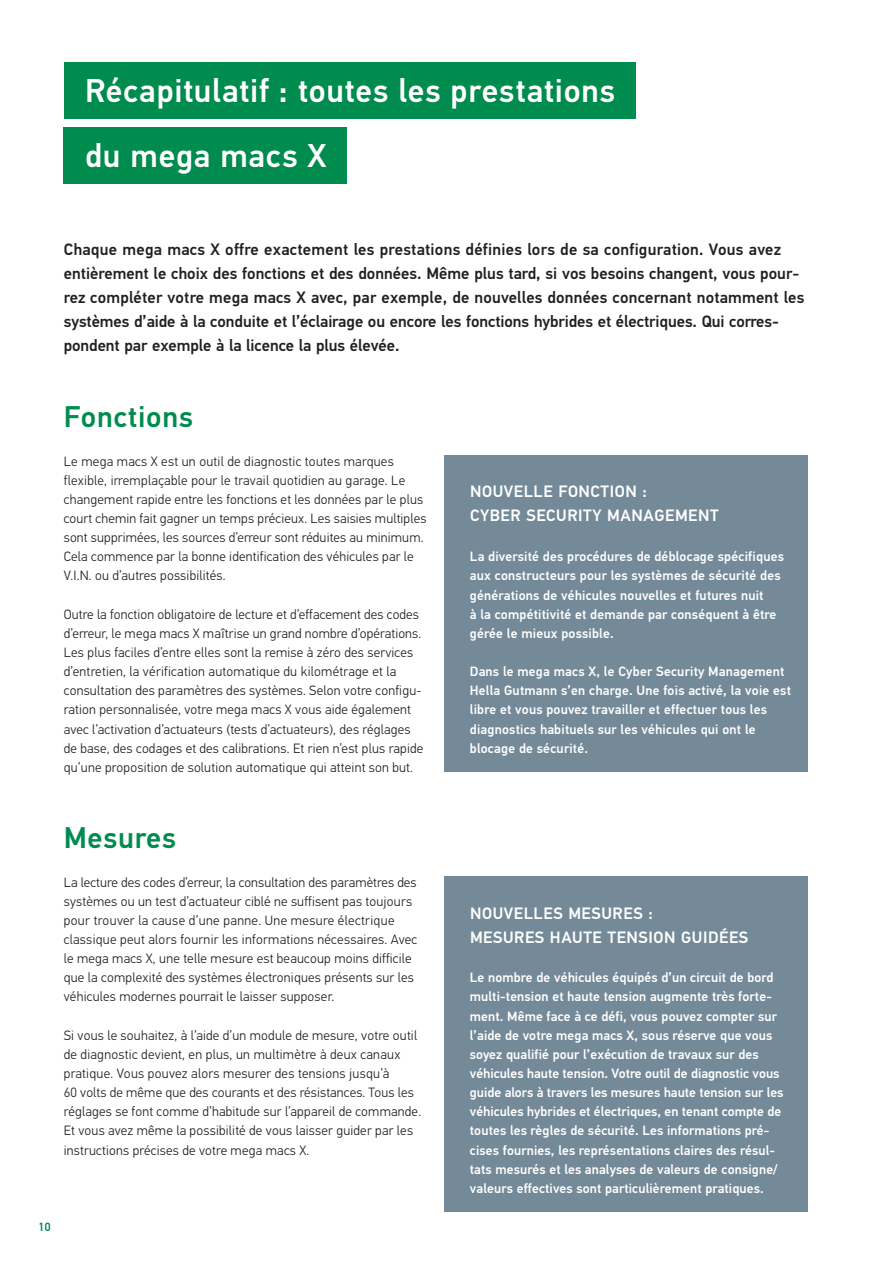
<style>
.page{position:relative;width:893px;height:1263px;background:#fff}
.page>*{position:absolute;margin:0;border:0;box-sizing:border-box;transform-origin:0 0}
.t1{font:500 33px/64.8px "Hella DIN Universal";letter-spacing:.02em;color:#fff}
.t2{font:500 30px "Hella DIN Universal";letter-spacing:.025em;color:#008c4e}
.t3{font:500 16.5px/24px "Hella DIN Universal";color:#231f20}
.t4{font:500 16.5px/24px "Hella DIN Universal";letter-spacing:.035em;color:#fff}
.t5{font:300 13.5px/19.2px "Hella DIN Universal";letter-spacing:.015em;color:#231f20}
.t6{font:500 13.5px/19.2px "Hella DIN Universal";letter-spacing:.01em;color:#fff}
.t7{font:500 12px "Hella DIN Universal";color:#008c4e}
</style>
<div class="page">
<div style="left:64px;top:62px;width:571px;height:57px;background:#008c4e"></div>
<div style="left:64px;top:127px;width:283px;height:56px;background:#008c4e"></div>
<div style="left:444px;top:876px;width:364px;height:336px;background:#748a98"></div>
<div style="left:444px;top:455px;width:364px;height:317px;background:#748a98"></div>
<h1 class="t1" style="left:85px;top:61px;width:531px">Récapitulatif : toutes les prestations du mega macs X</h1>
<p class="t3" style="left:64px;top:239px;width:742px">Chaque mega macs X offre exactement les prestations définies lors de sa configuration. Vous avez entièrement le choix des fonctions et des données. Même plus tard, si vos besoins changent, vous pour&shy;rez compléter votre mega macs X avec, par exemple, de nouvelles données concernant notamment les systèmes d’aide à la conduite et l’éclairage ou encore les fonctions hybrides et électriques. Qui corres&shy;pondent par exemple à la licence la plus élevée.</p>
<h2 class="t2" style="left:64px;top:398px;width:131px">Fonctions</h2>
<p class="t5" style="left:64px;top:452px;width:364px">Le mega macs X est un outil de diagnostic toutes marques flexible, irremplaçable pour le travail quotidien au garage. Le changement rapide entre les fonctions et les données par le plus court chemin fait gagner un temps précieux. Les saisies multiples sont supprimées, les sources d’erreur sont réduites au minimum.<br>Cela commence par la bonne identification des véhicules par le V.I.N. ou d’autres possibilités.</p>
<p class="t5" style="left:64px;top:605px;width:361px">Outre la fonction obligatoire de lecture et d’effacement des codes d’erreur, le mega macs X maîtrise un grand nombre d’opérations.<br>Les plus faciles d’entre elles sont la remise à zéro des services d’entretien, la vérification automatique du kilométrage et la consultation des paramètres des systèmes. Selon votre configu&shy;ration personnalisée, votre mega macs X vous aide également avec l’activation d’actuateurs (tests d’actuateurs), des réglages de base, des codages et des calibrations. Et rien n’est plus rapide qu’une proposition de solution automatique qui atteint son but.</p>
<p class="t4" style="left:470px;top:481px;width:250px">NOUVELLE FONCTION :<br>CYBER SECURITY MANAGEMENT</p>
<p class="t6" style="left:470px;top:548px;width:316px">La diversité des procédures de déblocage spécifiques aux constructeurs pour les systèmes de sécurité des générations de véhicules nouvelles et futures nuit<br>à la compétitivité et demande par conséquent à être gérée le mieux possible.</p>
<p class="t6" style="left:470px;top:663px;width:323px">Dans le mega macs X, le Cyber Security Management Hella Gutmann s’en charge. Une fois activé, la voie est libre et vous pouvez travailler et effectuer tous les diagnostics habituels sur les véhicules qui ont le blocage de sécurité.</p>
<h2 class="t2" style="left:64px;top:819px;width:114px">Mesures</h2>
<p class="t5" style="left:64px;top:873px;width:355px">La lecture des codes d’erreur, la consultation des paramètres des systèmes ou un test d’actuateur ciblé ne suffisent pas toujours pour trouver la cause d’une panne. Une mesure électrique classique peut alors fournir les informations nécessaires. Avec le mega macs X, une telle mesure est beaucoup moins difficile que la complexité des systèmes électroniques présents sur les véhicules modernes pourrait le laisser supposer.</p>
<p class="t5" style="left:64px;top:1026px;width:359px">Si vous le souhaitez, à l’aide d’un module de mesure, votre outil de diagnostic devient, en plus, un multimètre à deux canaux pratique. Vous pouvez alors mesurer des tensions jusqu’à<br>60 volts de même que des courants et des résistances. Tous les réglages se font comme d’habitude sur l’appareil de commande.<br>Et vous avez même la possibilité de vous laisser guider par les instructions précises de votre mega macs X.</p>
<p class="t7" style="left:38px;top:1219px;width:14px">10</p>
<p class="t4" style="left:470px;top:902px;width:280px">NOUVELLES MESURES :<br>MESURES HAUTE TENSION GUIDÉES</p>
<p class="t6" style="left:470px;top:969px;width:315px">Le nombre de véhicules équipés d’un circuit de bord multi-tension et haute tension augmente très forte&shy;ment. Même face à ce défi, vous pouvez compter sur l’aide de votre mega macs X, sous réserve que vous soyez qualifié pour l’exécution de travaux sur des véhicules haute tension. Votre outil de diagnostic vous guide alors à travers les mesures haute tension sur les véhicules hybrides et électriques, en tenant compte de toutes les règles de sécurité. Les informations pré&shy;cises fournies, les représentations claires des résul&shy;tats mesurés et les analyses de valeurs de consigne/ valeurs effectives sont particulièrement pratiques.</p>
</div>
